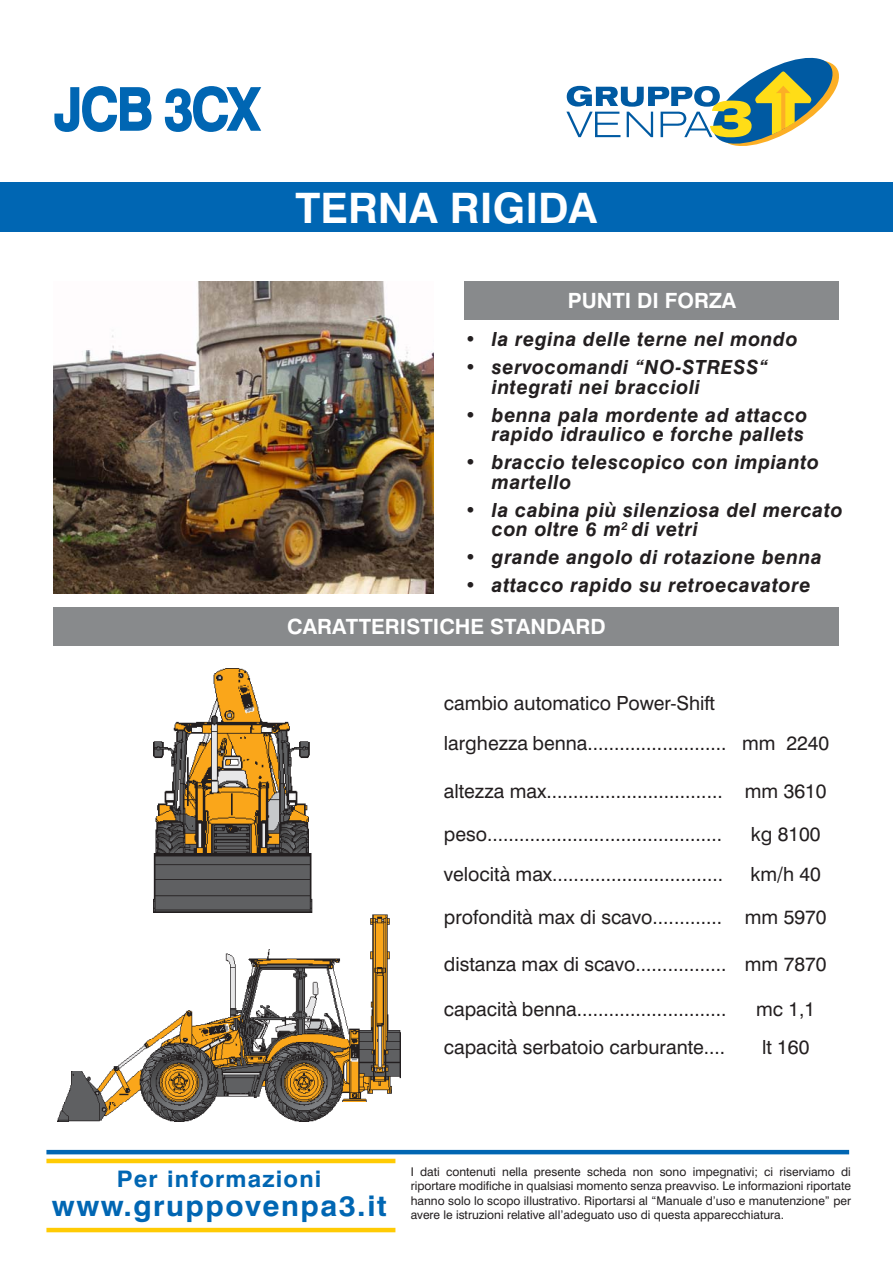
<style>
.page{position:relative;width:893px;height:1263px;background:#fff}
.page>*{position:absolute;margin:0;border:0;box-sizing:border-box;transform-origin:0 0}
.t1{font:700 58.5px "Swiss 721 BT";letter-spacing:-.03em;color:#0066b3;scale:.87 1}
.t2{font:700 42px "Swiss 721 BT";color:#fff}
.t3{font:700 28.5px "Swiss 721 BT";letter-spacing:.05em;color:#0066b3;scale:1.05 1}
.t4{font:700 22.8px "Swiss 721 BT";letter-spacing:.05em;color:#0066b3;scale:1.05 1}
.t5{font:700 21px "Swiss 721 BT";color:#fff}
.t6{font:19.5px/39.5px "Swiss 721 BT";color:#231f20}
.t7{font:italic 700 19.5px/28px "Swiss 721 BT";letter-spacing:.03em;color:#231f20}
.t8{font:12px/14.4px "Swiss 721 BT";color:#231f20;text-align:justify}
</style>
<div class="page">
<svg style="left:566px;top:58px;width:273px;height:88px"></svg>
<div style="left:465px;top:281px;width:374px;height:38px;background:#888a8c"></div>
<hr style="left:46px;top:1159px;width:349px;height:4px;background:#ffcb04">
<hr style="left:46px;top:1150px;width:803px;height:4px;background:#0066b3">
<hr style="left:46px;top:1228px;width:349px;height:4px;background:#ffcb04">
<img style="left:54px;top:281px;width:380px;height:313px">
<svg style="left:54px;top:86px;width:98px;height:46px"></svg>
<svg style="left:164px;top:86px;width:98px;height:46px"></svg>
<div style="left:0;top:182px;width:893px;height:49px;background:#0066b3"></div>
<img style="left:153px;top:669px;width:160px;height:244px">
<div style="left:54px;top:607px;width:785px;height:38px;background:#888a8c"></div>
<img style="left:57px;top:914px;width:344px;height:208px">
<h1 class="t1" style="left:54px;top:88px;width:238px">JCB 3CX</h1>
<h2 class="t2" style="left:296px;top:192px;width:303px">TERNA RIGIDA</h2>
<p class="t5" style="left:568px;top:293px;width:170px">PUNTI DI FORZA</p>
<p class="t7" style="left:492px;top:327px;width:307px">la regina delle terne nel mondo servocomandi “NO-STRESS“</p>
<p class="t7" style="left:492px;top:375px;width:317px">integrati nei braccioli<br>benna pala mordente ad attacco</p>
<p class="t7" style="left:492px;top:422px;width:329px">rapido idraulico e forche pallets braccio telescopico con impianto</p>
<p class="t7" style="left:492px;top:470px;width:352px">martello<br>la cabina più silenziosa del mercato</p>
<p class="t7" style="left:492px;top:517px;width:332px">con oltre 6 m<sup>2</sup> di vetri<br>grande angolo di rotazione benna attacco rapido su retroecavatore</p>
<p class="t7" style="left:465px;top:327px;width:13px">• •</p>
<p class="t7" style="left:465px;top:403px;width:13px">•</p>
<p class="t7" style="left:465px;top:450px;width:13px">•</p>
<p class="t7" style="left:465px;top:498px;width:13px">•</p>
<p class="t7" style="left:465px;top:545px;width:13px">• •</p>
<p class="t5" style="left:287px;top:619px;width:320px">CARATTERISTICHE STANDARD</p>
<p class="t6" style="left:444px;top:686px;width:387px">cambio automatico Power-Shift<br>larghezza benna.......................... mm 2240</p>
<p class="t6" style="left:444px;top:773px;width:384px">altezza max................................. mm 3610</p>
<p class="t6" style="left:444px;top:816px;width:280px">peso............................................</p>
<p class="t6" style="left:751px;top:816px;width:71px">kg 8100</p>
<p class="t6" style="left:444px;top:856px;width:281px">velocità max................................</p>
<p class="t6" style="left:444px;top:855px;width:384px;line-height:42.8px;text-align:right">km/h 40<br>profondità max di scavo............. mm 5970</p>
<p class="t6" style="left:444px;top:946px;width:384px">distanza max di scavo................. mm 7870</p>
<p class="t6" style="left:444px;top:992px;width:284px">capacità benna............................</p>
<p class="t6" style="left:756px;top:992px;width:61px">mc 1,1</p>
<p class="t6" style="left:444px;top:1030px;width:283px">capacità serbatoio carburante....</p>
<p class="t6" style="left:762px;top:1030px;width:49px">lt 160</p>
<p class="t4" style="left:117px;top:1171px;width:196px">Per informazioni</p>
<h3 class="t3" style="left:52px;top:1195px;width:320px">www.gruppovenpa3.it</h3>
<p class="t8" style="left:411px;top:1166px;width:442px">I dati contenuti nella presente scheda non sono impegnativi; ci riserviamo di riportare modifiche in qualsiasi momento senza preavviso. Le informazioni riportate hanno solo lo scopo illustrativo. Riportarsi al “Manuale d’uso e manutenzione” per avere le istruzioni relative all’adeguato uso di questa apparecchiatura.</p>
</div>
